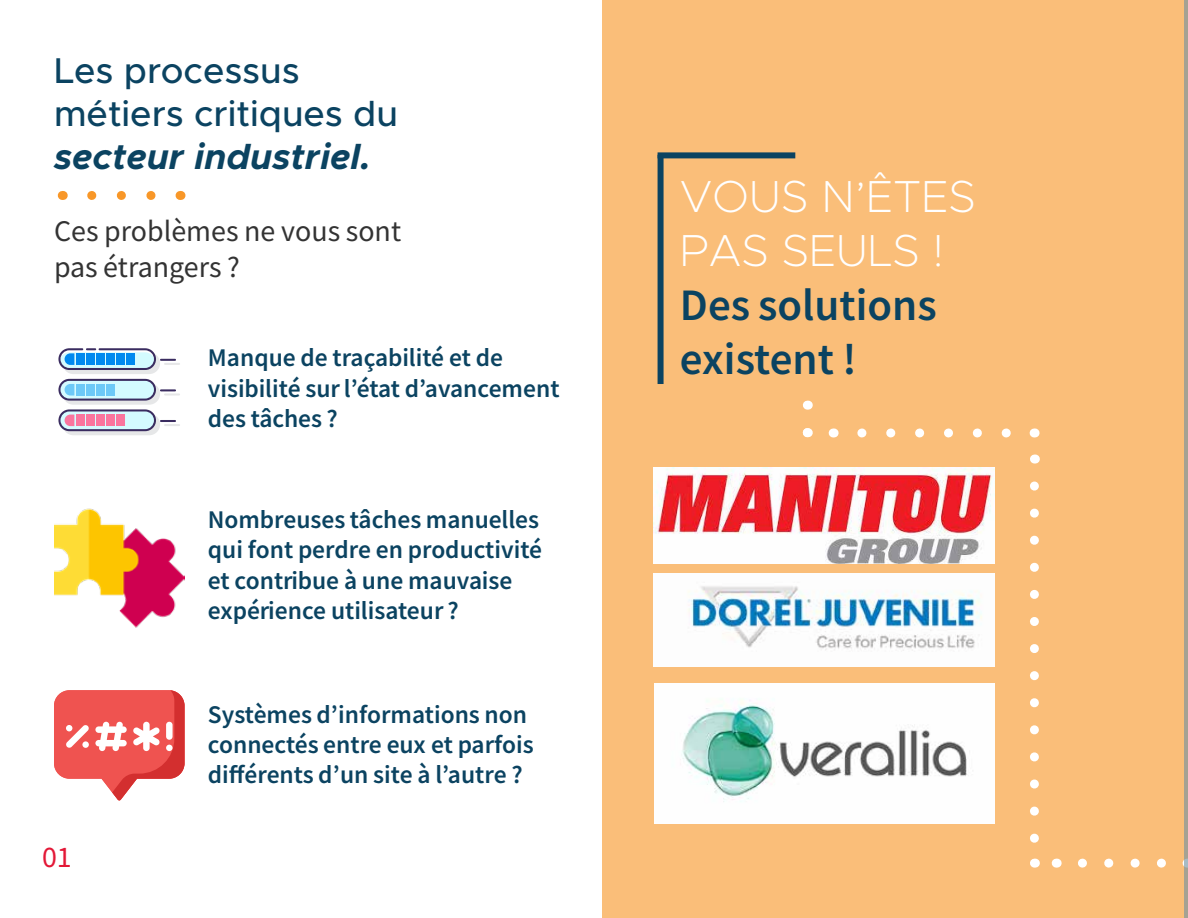
<style>
.page{position:relative;width:1188px;height:918px;background:#fff}
.page>*{position:absolute;margin:0;border:0;box-sizing:border-box;transform-origin:0 0}
.t1{font:45px/54px "Source Sans Variable";letter-spacing:.03em;color:#0b4361}
.t2{font:200 45px/54px "Metropolis";color:#fff}
.t3{font:500 36px/43.2px "Metropolis";color:#0b4361}
.t4{font:italic 700 36px "Metropolis";color:#0b4361}
.t5{font:30px/36px "Source Sans Variable";letter-spacing:.02em;color:#333}
.t6{font:30px "Source Sans Variable";color:#e31837}
.t7{font:25.5px/30.6px "Source Sans Variable";letter-spacing:.03em;color:#0b4361}
</style>
<div class="page">
<div style="left:602px;top:0;width:585px;height:918px;background:#fabe79"></div>
<div style="left:63px;top:414px;width:97px;height:21px;background:linear-gradient(to right,#e6e7e8,#e6e7e8);border-radius:11px"></div>
<div style="left:63px;top:383px;width:97px;height:22px;background:#e6e7e8;border-radius:11px"></div>
<div style="left:63px;top:352px;width:97px;height:22px;background:#e6e7e8;border-radius:11px"></div>
<hr style="left:164px;top:393px;width:16px;height:3px;background:#e6e7e8">
<svg style="left:58px;top:348px;width:122px;height:22px"></svg>
<svg style="left:58px;top:379px;width:118px;height:22px"></svg>
<svg style="left:58px;top:409px;width:122px;height:22px"></svg>
<svg style="left:54px;top:690px;width:131px;height:110px"></svg>
<img style="left:54px;top:508px;width:131px;height:120px">
<img style="left:653px;top:468px;width:341px;height:95px">
<img style="left:654px;top:683px;width:340px;height:141px">
<svg style="left:92px;top:191px;width:64px;height:9px"></svg>
<svg style="left:1082px;top:859px;width:84px;height:9px"></svg>
<img style="left:653px;top:574px;width:341px;height:93px">
<svg style="left:1030px;top:486px;width:9px;height:357px"></svg>
<svg style="left:862px;top:428px;width:149px;height:9px"></svg>
<svg style="left:803px;top:428px;width:9px;height:9px"></svg>
<div style="left:658px;top:152px;width:137px;height:6px;background:#0b4361"></div>
<div style="left:658px;top:155px;width:6px;height:229px;background:#0b4361"></div>
<hr style="left:1185px;top:0;width:3px;height:918px;background:#7192a3">
<h2 class="t3" style="left:54px;top:49px;width:345px">Les processus métiers critiques du</h2>
<h2 class="t4" style="left:54px;top:134px;width:318px">secteur industriel.</h2>
<p class="t5" style="left:54px;top:213px;width:348px">Ces problèmes ne vous sont pas étrangers ?</p>
<p class="t7" style="left:208px;top:343px;width:352px">Manque de traçabilité et de visibilité sur l’état d’avancement des tâches ?</p>
<p class="t7" style="left:208px;top:504px;width:335px">Nombreuses tâches manuelles qui font perdre en productivité et contribue à une mauvaise expérience utilisateur ?</p>
<p class="t6" style="left:42px;top:839px;width:31px">01</p>
<p class="t7" style="left:208px;top:700px;width:327px;line-height:30px">Systèmes d’informations non connectés entre eux et parfois différents d’un site à l’autre ?</p>
<h1 class="t2" style="left:680px;top:169px;width:297px">VOUS N’ÊTES<br>PAS SEULS !</h1>
<h1 class="t1" style="left:680px;top:278px;width:257px">Des solutions existent !</h1>
</div>
